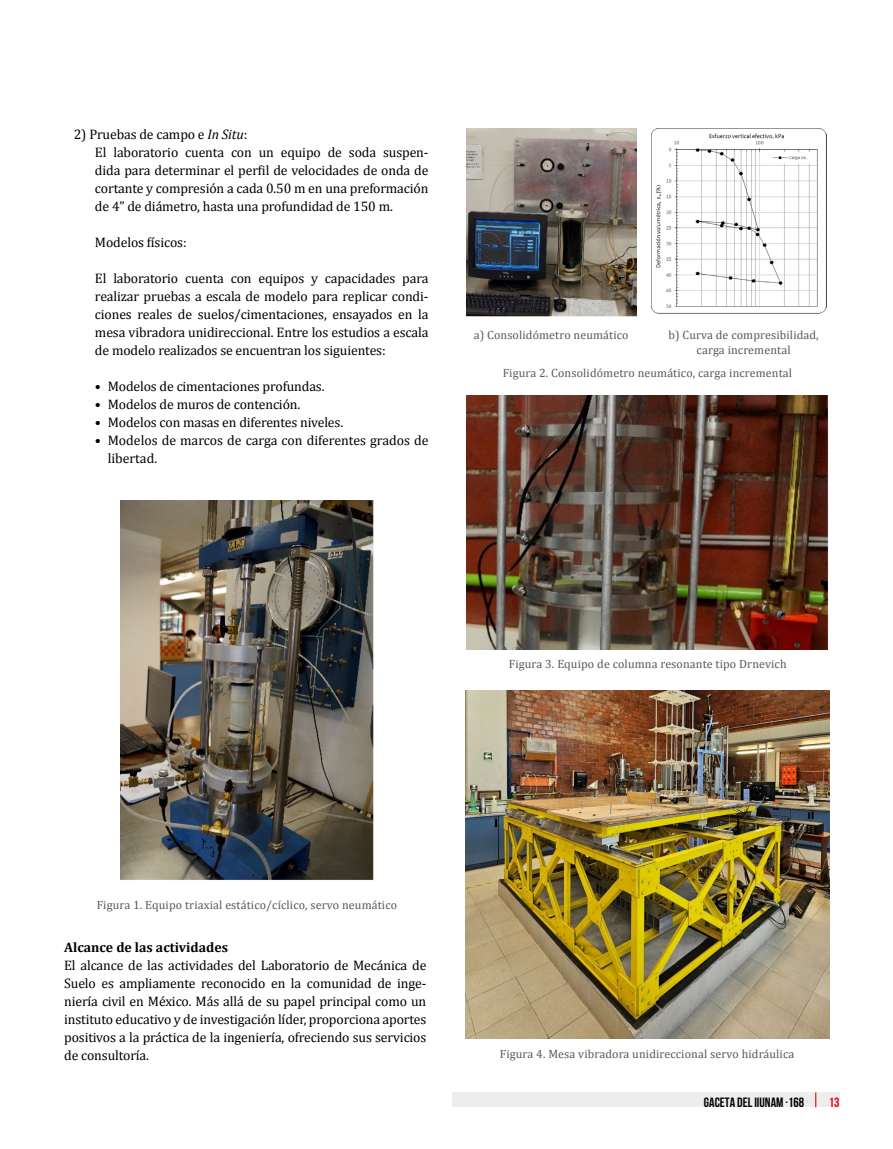
<style>
.page{position:relative;width:893px;height:1149px;background:#fff}
.page>*{position:absolute;margin:0;border:0;box-sizing:border-box;transform-origin:0 0}
.t1{font:13.8px/18px "Cambria";letter-spacing:-.01em;color:#000}
.t2{font:700 13.8px "Cambria";color:#000}
.t3{font:700 13.5px "Bebas Neue";color:#000}
.t4{font:700 13.5px "Bebas Neue";color:#e30613}
.t5{font:12px/15px "Cambria";letter-spacing:.01em;color:#585856;text-align:center}
.s1{font-style:italic}
</style>
<div class="page">
<div style="left:452px;top:1092px;width:388px;height:14px;background:#ededed"></div>
<img style="left:651px;top:128px;width:175px;height:185px">
<img style="left:466px;top:128px;width:171px;height:188px">
<img style="left:120px;top:500px;width:253px;height:379px">
<img style="left:466px;top:395px;width:363px;height:254px">
<img style="left:466px;top:690px;width:363px;height:347px">
<p class="t1" style="left:95px;top:125px;width:335px;text-indent:-21px">2) Pruebas de campo e <span class="s1">In Situ</span>:<br>El laboratorio cuenta con un equipo de soda suspen&shy;dida para determinar el perfil de velocidades de onda de cortante y compresión a cada 0.50 m en una preformación de 4” de diámetro, hasta una profundidad de 150 m.</p>
<p class="t1" style="left:95px;top:233px;width:93px">Modelos físicos:</p>
<p class="t1" style="left:95px;top:269px;width:335px;text-align:justify">El laboratorio cuenta con equipos y capacidades para realizar pruebas a escala de modelo para replicar condi&shy;ciones reales de suelos/cimentaciones, ensayados en la mesa vibradora unidireccional. Entre los estudios a escala de modelo realizados se encuentran los siguientes:</p>
<p class="t1" style="left:95px;top:377px;width:231px">• Modelos de cimentaciones profundas.</p>
<p class="t1" style="left:95px;top:395px;width:207px">• Modelos de muros de contención.</p>
<p class="t1" style="left:95px;top:413px;width:250px">• Modelos con masas en diferentes niveles.</p>
<p class="t1" style="left:108px;top:431px;width:322px;text-indent:-13px">• Modelos de marcos de carga con diferentes grados de libertad.</p>
<p class="t5" style="left:474px;top:327px;width:156px">a) Consolidómetro neumático</p>
<p class="t5" style="left:668px;top:327px;width:152px">b) Curva de compresibilidad, carga incremental</p>
<p class="t5" style="left:503px;top:365px;width:291px">Figura 2. Consolidómetro neumático, carga incremental</p>
<p class="t5" style="left:509px;top:655px;width:279px">Figura 3. Equipo de columna resonante tipo Drnevich</p>
<p class="t5" style="left:97px;top:897px;width:302px">Figura 1. Equipo triaxial estático/cíclico, servo neumático</p>
<p class="t2" style="left:64px;top:937px;width:165px">Alcance de las actividades</p>
<p class="t1" style="left:64px;top:955px;width:364px;text-align:justify">El alcance de las actividades del Laboratorio de Mecánica de Suelo es ampliamente reconocido en la comunidad de inge&shy;niería civil en México. Más allá de su papel principal como un instituto educativo y de investigación líder, proporciona aportes positivos a la práctica de la ingeniería, ofreciendo sus servicios de consultoría.</p>
<p class="t5" style="left:500px;top:1045px;width:296px">Figura 4. Mesa vibradora unidireccional servo hidráulica</p>
<p class="t3" style="left:704px;top:1094px;width:102px">GACETA DEL IIUNAM ·168</p>
<p class="t4" style="left:829px;top:1094px;width:12px">13</p>
</div>
